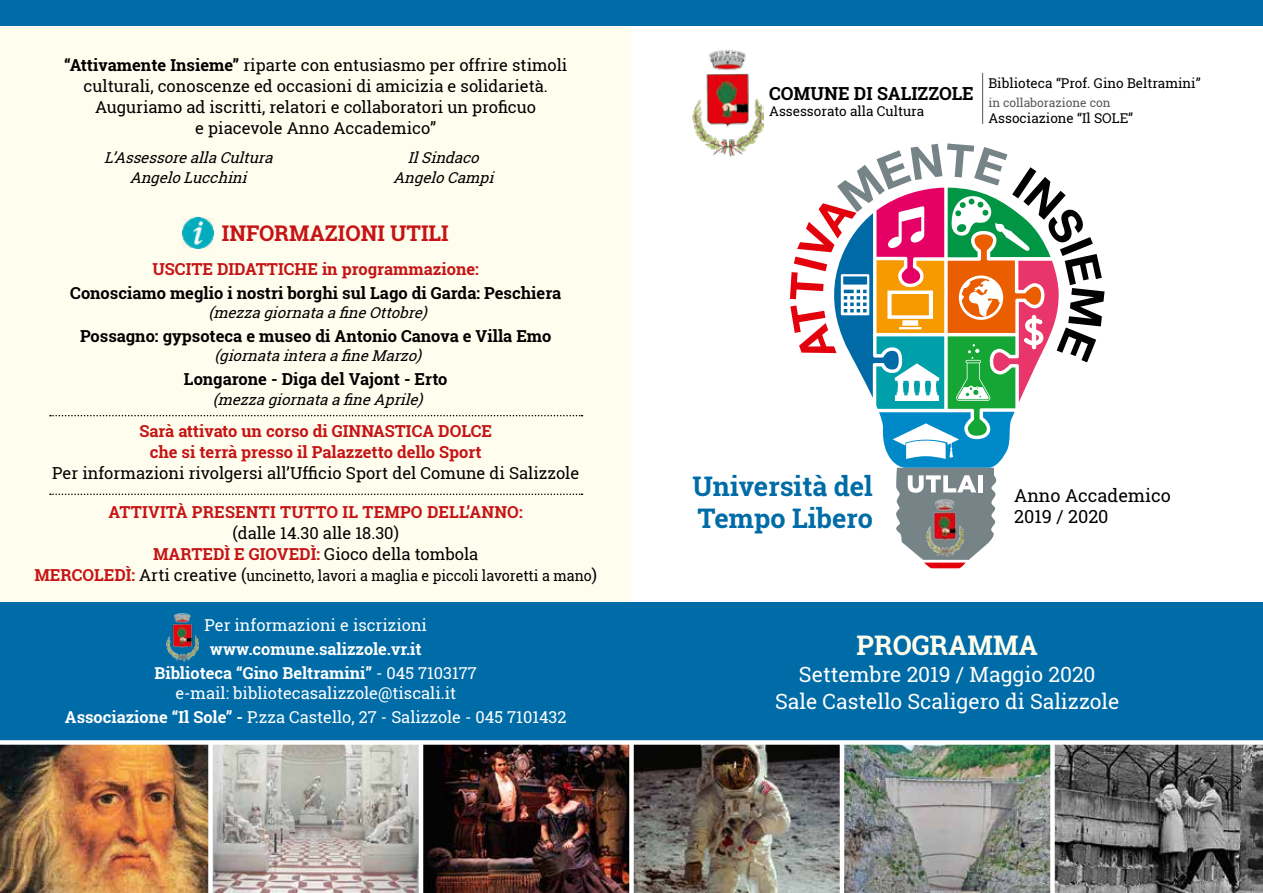
<style>
.page{position:relative;width:1263px;height:893px;background:#fff}
.page>*{position:absolute;margin:0;border:0;box-sizing:border-box;transform-origin:0 0}
.t1{font:700 27px/32.4px "Roboto Slab";color:#006ca7}
.t2{font:700 27px "Roboto Slab";color:#fffded}
.t3{font:700 21.6px "Roboto Slab";color:#c51415}
.t4{font:21px/27px "Roboto Slab";color:#fff;text-align:center}
.t5{font:18px/21.6px "Roboto Slab";color:#000}
.t6{font:700 18px "Roboto Slab";color:#000}
.t7{font:16.5px/21px "Roboto Slab";color:#000;text-align:center}
.t8{font:700 16.5px/21px "Roboto Slab";color:#c51415;text-align:center}
.t9{font:700 16.5px "Roboto Slab";color:#000}
.t10{font:16.35px/24px "Roboto Slab";color:#fff;text-align:center}
.t11{font:700 16.35px/24px "Roboto Slab";color:#fff;text-align:center}
.t12{font:italic 15px "Roboto Slab";color:#000}
.t13{font:15px "Roboto Slab";color:#000;scale:.95 1}
.t14{font:13.5px "Roboto Slab";color:#000}
.t15{font:12px "Roboto Slab";color:#565655}
.s1{font-weight:700}
.s2{font-weight:700;color:#c51415}
.s3{font-weight:700;font-size:16.5px;color:#c51415}
.s4{font-size:16.5px}
.s5{font-weight:400}
</style>
<div class="page">
<div style="left:0;top:0;width:631px;height:609px;background:#fffded"></div>
<div style="left:0;top:603px;width:1263px;height:141px;background:#006ca7"></div>
<svg style="left:790px;top:143px;width:314px;height:425px"></svg>
<div style="left:978px;top:475px;width:5px;height:17px;background:#fff"></div>
<img style="left:926px;top:500px;width:38px;height:56px">
<img style="left:693px;top:50px;width:70px;height:106px">
<hr style="left:982px;top:73px;width:1px;height:51px;background:#565655">
<img style="left:166px;top:613px;width:32px;height:49px">
<img style="left:183px;top:218px;width:30px;height:30px">
<img style="left:0;top:745px;width:208px;height:148px">
<svg style="left:213px;top:745px;width:206px;height:148px;background:#b9b4af"></svg>
<img style="left:423px;top:745px;width:206px;height:148px">
<img style="left:634px;top:745px;width:206px;height:148px">
<img style="left:844px;top:745px;width:206px;height:148px">
<svg style="left:1055px;top:745px;width:208px;height:148px;background:#636363"></svg>
<div style="left:0;top:740px;width:1263px;height:5px;background:#fff"></div>
<div style="left:0;top:0;width:1263px;height:26px;background:#006ca7"></div>
<svg style="left:50px;top:415px;width:532px;height:1px"></svg>
<svg style="left:50px;top:493px;width:532px;height:2px"></svg>
<p class="t7" style="left:64px;top:54px;width:505px"><span class="s1">“Attivamente Insieme”</span> riparte con entusiasmo per offrire stimoli culturali, conoscenze ed occasioni di amicizia e solidarietà.<br>Auguriamo ad iscritti, relatori e collaboratori un proficuo<br>e piacevole Anno Accademico”</p>
<p class="t12" style="left:104px;top:148px;width:175px">L’AssessoreallaCultura</p>
<p class="t12" style="left:408px;top:148px;width:78px">IlSindaco</p>
<p class="t12" style="left:130px;top:167px;width:124px">AngeloLucchini</p>
<p class="t12" style="left:393px;top:167px;width:107px">AngeloCampi</p>
<h2 class="t3" style="left:222px;top:218px;width:228px">INFORMAZIONI UTILI</h2>
<p class="t8" style="left:153px;top:258px;width:328px">USCITE DIDATTICHE in programmazione:</p>
<p class="t9" style="left:70px;top:281px;width:492px">Conosciamo meglio i nostri borghi sul Lago di Garda: Peschiera</p>
<p class="t12" style="left:208px;top:302px;width:225px">(mezzagiornataafineOttobre)</p>
<p class="t9" style="left:80px;top:324px;width:473px">Possagno: gypsoteca e museo di Antonio Canova e Villa Emo</p>
<p class="t12" style="left:214px;top:346px;width:213px">(giornatainteraafineMarzo)</p>
<p class="t9" style="left:184px;top:368px;width:265px">Longarone - Diga del Vajont - Erto</p>
<p class="t12" style="left:213px;top:389px;width:216px">(mezzagiornataafineAprile)</p>
<p class="t8" style="left:139px;top:420px;width:354px">Sarà attivato un corso di GINNASTICA DOLCE che si terrà presso il Palazzetto dello Sport</p>
<p class="t7" style="left:52px;top:462px;width:528px">Per informazioni rivolgersi all’Ufficio Sport del Comune di Salizzole</p>
<p class="t8" style="left:109px;top:501px;width:416px">ATTIVITÀ PRESENTI TUTTO IL TEMPO DELL’ANNO:</p>
<p class="t7" style="left:153px;top:522px;width:327px">(dalle 14.30 alle 18.30)<br><span class="s2">MARTEDÌ E GIOVEDÌ:</span> Gioco della tombola</p>
<p class="t13" style="left:34px;top:565px;width:594px"><span class="s3">MERCOLEDÌ:</span> <span class="s4">Arti creative (</span>uncinetto, lavori a maglia e piccoli lavoretti a mano<span class="s4">)</span></p>
<p class="t10" style="left:205px;top:613px;width:224px">Per informazioni e iscrizioni</p>
<p class="t11" style="left:155px;top:637px;width:324px">www.comune.salizzole.vr.it<br>Biblioteca “Gino Beltramini” <span class="s5">- 045 7103177</span></p>
<p class="t10" style="left:65px;top:681px;width:503px">e-mail: bibliotecasalizzole@tiscali.it<br><span class="s1">Associazione “Il Sole” -</span> P.zza Castello, 27 - Salizzole - 045 7101432</p>
<p class="t6" style="left:769px;top:81px;width:206px">COMUNE DI SALIZZOLE</p>
<p class="t14" style="left:769px;top:102px;width:157px">Assessorato alla Cultura</p>
<p class="t14" style="left:988px;top:74px;width:214px">Biblioteca “Prof. Gino Beltramini”</p>
<p class="t15" style="left:988px;top:94px;width:124px">in collaborazione con</p>
<p class="t14" style="left:988px;top:109px;width:146px">Associazione “Il SOLE”</p>
<h1 class="t1" style="left:692px;top:470px;width:182px">Università del<br>Tempo Libero</h1>
<p class="t5" style="left:1014px;top:484px;width:158px">Anno Accademico<br>2019 / 2020</p>
<h1 class="t2" style="left:857px;top:627px;width:183px">PROGRAMMA</h1>
<p class="t4" style="left:775px;top:661px;width:346px">Settembre 2019 / Maggio 2020<br>Sale Castello Scaligero di Salizzole</p>
</div>
